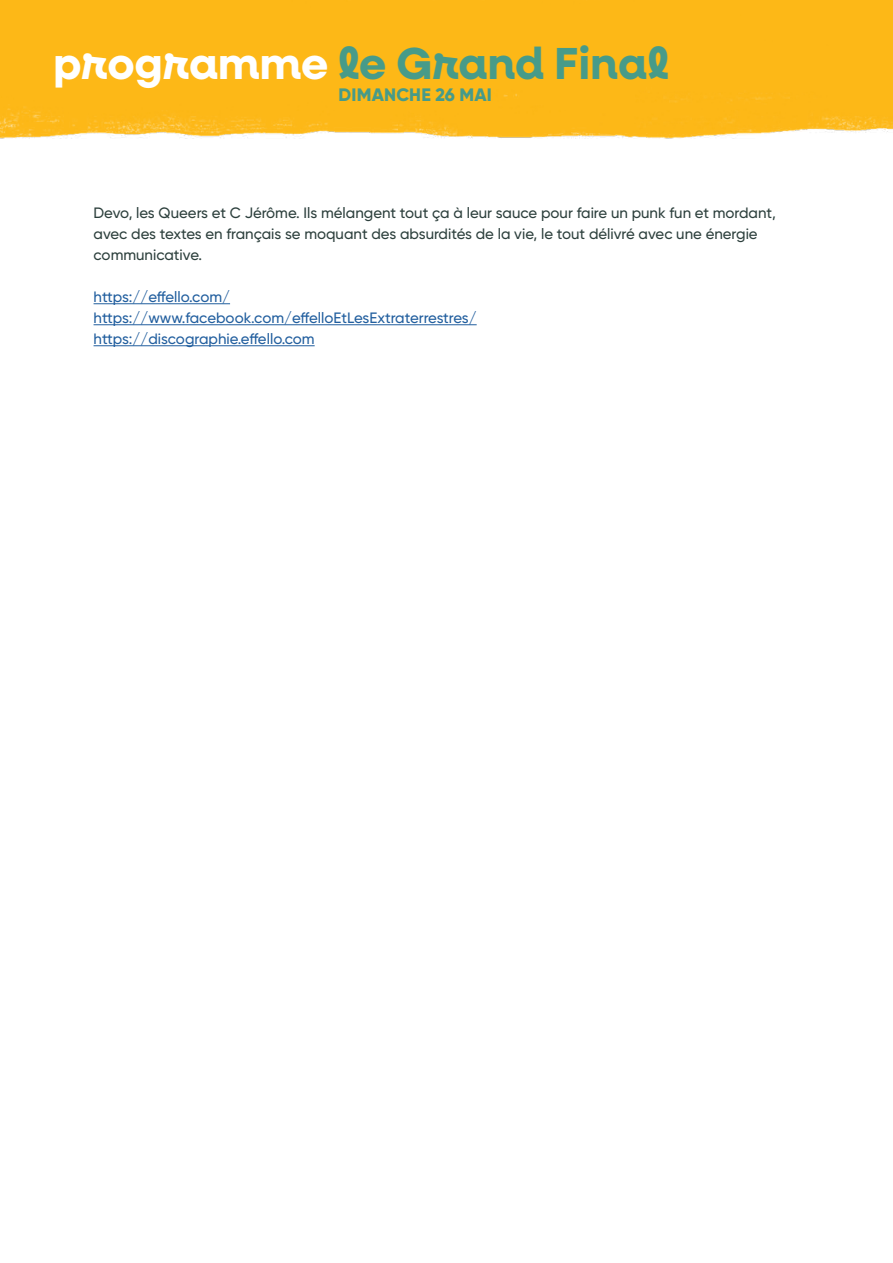
<style>
.page{position:relative;width:893px;height:1263px;background:#fff}
.page>*{position:absolute;margin:0;border:0;box-sizing:border-box;transform-origin:0 0}
.t1{font:700 45px "Neulis Cursive";color:#479b89}
.t2{font:800 18px "Gilroy";letter-spacing:.01em;color:#479b89}
.t3{font:500 15px/21px "Gilroy";color:#2c3f3c}
.t4{font:500 15px/21px "Gilroy";color:#215e9e}
.s1{color:#fff}
</style>
<div class="page">
<div style="left:0;top:0;width:893px;height:139px;background:#fdb817"></div>
<hr style="left:94px;top:303px;width:136px;height:1px;background:#215e9e">
<hr style="left:94px;top:324px;width:383px;height:1px;background:#215e9e">
<hr style="left:94px;top:345px;width:221px;height:1px;background:#215e9e">
<h1 class="t1" style="left:53px;top:30px;width:617px"><span class="s1">programme</span> le Grand Final</h1>
<p class="t2" style="left:339px;top:83px;width:155px">DIMANCHE 26 MAI</p>
<p class="t3" style="left:94px;top:202px;width:684px">Devo, les Queers et C Jérôme. Ils mélangent tout ça à leur sauce pour faire un punk fun et mordant, avec des textes en français se moquant des absurdités de la vie, le tout délivré avec une énergie communicative.</p>
<p class="t4" style="left:94px;top:286px;width:385px">https://effello.com/ https://www.facebook.com/effelloEtLesExtraterrestres/ https://discographie.effello.com</p>
</div>
